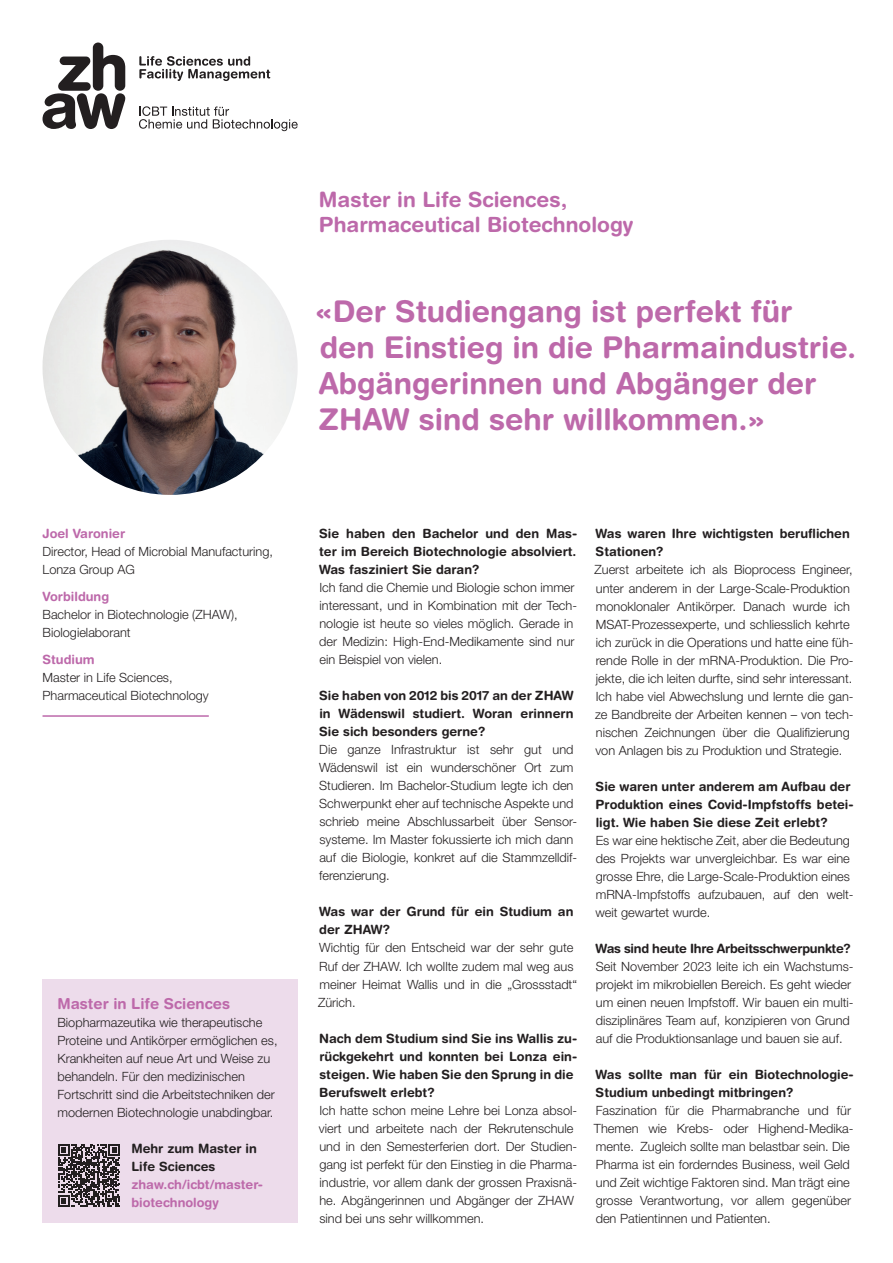
<style>
.page{position:relative;width:893px;height:1263px;background:#fff}
.page>*{position:absolute;margin:0;border:0;box-sizing:border-box;transform-origin:0 0}
.t1{font:700 30px/36px "Helvetica Rounded LT Std";color:#bd69aa}
.t2{font:700 21px/25.5px "Helvetica Rounded LT Std";color:#bd69aa}
.t3{font:700 15px "Helvetica Rounded LT Std";color:#bd69aa}
.t4{font:300 12.75px/18px "Helvetica Neue LT Pro";color:#231f20}
.t5{font:700 12.75px/18px "Helvetica Rounded LT Std";color:#231f20}
.t6{font:700 12.75px/18px "Helvetica Rounded LT Std";color:#bd69aa}
.t7{font:700 12.75px "Helvetica Rounded LT Std";letter-spacing:-.02em;color:#231f20}
</style>
<div class="page">
<svg style="left:43px;top:43px;width:82px;height:86px"></svg>
<svg style="left:139px;top:106px;width:159px;height:25px"></svg>
<svg style="left:139px;top:56px;width:131px;height:25px"></svg>
<img style="left:43px;top:240px;width:255px;height:255px;border-radius:128px">
<hr style="left:43px;top:715px;width:166px;height:2px;background:#bd69aa">
<div style="left:43px;top:978px;width:255px;height:244px;background:#eddceb"></div>
<svg style="left:58px;top:1144px;width:62px;height:62px"></svg>
<p class="t6" style="left:43px;top:525px;width:84px">Joel Varonier</p>
<p class="t4" style="left:43px;top:543px;width:232px">Director, Head of Microbial Manufacturing,<br>Lonza Group AG</p>
<p class="t6" style="left:43px;top:588px;width:68px">Vorbildung</p>
<p class="t4" style="left:43px;top:606px;width:197px">Bachelor in Biotechnologie (ZHAW),<br>Biologielaborant</p>
<p class="t6" style="left:43px;top:651px;width:54px">Studium</p>
<p class="t4" style="left:43px;top:669px;width:168px">Master in Life Sciences,<br>Pharmaceutical Biotechnology</p>
<p class="t3" style="left:57px;top:994px;width:174px">Master in Life Sciences</p>
<p class="t4" style="left:57px;top:1013px;width:222px">Biopharmazeutika wie therapeutische Proteine und Antikörper ermöglichen es, Krankheiten auf neue Art und Weise zu behandeln. Für den medizinischen Fortschritt sind die Arbeitstechniken der modernen Biotechnologie unabdingbar.</p>
<p class="t5" style="left:131px;top:1139px;width:127px">Mehr zum Master in<br>Life Sciences</p>
<p class="t6" style="left:131px;top:1175px;width:133px">zhaw.ch/icbt/master&shy;biotechnology</p>
<h2 class="t2" style="left:319px;top:186px;width:316px">Master in Life Sciences,<br>Pharmaceutical Biotechnology</h2>
<h1 class="t1" style="left:315px;top:293px;width:543px">«Der Studiengang ist perfekt für<br>den Einstieg in die Pharmaindustrie.<br>Abgängerinnen und Abgänger der<br>ZHAW sind sehr willkommen.»</h1>
<p class="t5" style="left:319px;top:525px;width:260px;text-align:justify">Sie haben den Bachelor und den Mas&shy;ter im Bereich Biotechnologie absolviert.<br>Was fasziniert Sie daran?</p>
<p class="t4" style="left:319px;top:579px;width:259px">Ich fand die Chemie und Biologie schon immer interessant, und in Kombination mit der Tech&shy;nologie ist heute so vieles möglich. Gerade in der Medizin: High-End-Medikamente sind nur ein Beispiel von vielen.</p>
<p class="t5" style="left:319px;top:687px;width:256px;text-align:justify">Sie haben von 2012 bis 2017 an der ZHAW in Wädenswil studiert. Woran erinnern Sie sich besonders gerne?</p>
<p class="t4" style="left:319px;top:741px;width:260px">Die ganze Infrastruktur ist sehr gut und Wädenswil ist ein wunderschöner Ort zum Studieren. Im Bachelor-Studium legte ich den Schwerpunkt eher auf technische Aspekte und schrieb meine Abschlussarbeit über Sensor&shy;systeme. Im Master fokussierte ich mich dann auf die Biologie, konkret auf die Stammzelldif&shy;ferenzierung.</p>
<p class="t5" style="left:319px;top:903px;width:256px">Was war der Grund für ein Studium an der ZHAW?</p>
<p class="t4" style="left:318px;top:939px;width:261px">Wichtig für den Entscheid war der sehr gute Ruf der ZHAW. Ich wollte zudem mal weg aus meiner Heimat Wallis und in die „Grossstadt“ Zürich.</p>
<p class="t5" style="left:319px;top:1029px;width:260px">Nach dem Studium sind Sie ins Wallis zu&shy;rückgekehrt und konnten bei Lonza ein&shy;steigen. Wie haben Sie den Sprung in die Berufswelt erlebt?</p>
<p class="t4" style="left:319px;top:1101px;width:260px">Ich hatte schon meine Lehre bei Lonza absol&shy;viert und arbeitete nach der Rekrutenschule und in den Semesterferien dort. Der Studien&shy;gang ist perfekt für den Einstieg in die Pharma&shy;industrie, vor allem dank der grossen Praxisnä&shy;he. Abgängerinnen und Abgänger der ZHAW sind bei uns sehr willkommen.</p>
<p class="t5" style="left:596px;top:525px;width:256px">Was waren Ihre wichtigsten beruflichen<br>Stationen?</p>
<p class="t4" style="left:594px;top:561px;width:261px">Zuerst arbeitete ich als Bioprocess Engineer, unter anderem in der Large-Scale-Produktion monoklonaler Antikörper. Danach wurde ich MSAT-Prozessexperte, und schliesslich kehrte ich zurück in die Operations und hatte eine füh&shy;rende Rolle in der mRNA-Produktion. Die Pro&shy;jekte, die ich leiten durfte, sind sehr interessant.<br>Ich habe viel Abwechslung und lernte die gan&shy;ze Bandbreite der Arbeiten kennen – von tech&shy;nischen Zeichnungen über die Qualifizierung von Anlagen bis zu Produktion und Strategie.</p>
<p class="t5" style="left:596px;top:777px;width:260px">Sie waren unter anderem am Aufbau der<br>Produktion eines Covid-Impfstoffs betei&shy;ligt. Wie haben Sie diese Zeit erlebt?</p>
<p class="t4" style="left:595px;top:831px;width:260px">Es war eine hektische Zeit, aber die Bedeutung des Projekts war unvergleichbar. Es war eine grosse Ehre, die Large-Scale-Produktion eines mRNA-Impfstoffs aufzubauen, auf den welt&shy;weit gewartet wurde.</p>
<p class="t7" style="left:596px;top:940px;width:257px">Was sind heute Ihre Arbeitsschwerpunkte?</p>
<p class="t4" style="left:596px;top:957px;width:259px">Seit November 2023 leite ich ein Wachstums&shy;projekt im mikrobiellen Bereich. Es geht wieder um einen neuen Impfstoff. Wir bauen ein multi&shy;disziplinäres Team auf, konzipieren von Grund auf die Produktionsanlage und bauen sie auf.</p>
<p class="t5" style="left:596px;top:1065px;width:260px">Was sollte man für ein Biotechnologie-<br>Studium unbedingt mitbringen?</p>
<p class="t4" style="left:594px;top:1101px;width:261px">Faszination für die Pharmabranche und für Themen wie Krebs- oder Highend-Medika&shy;mente. Zugleich sollte man belastbar sein. Die Pharma ist ein forderndes Business, weil Geld und Zeit wichtige Faktoren sind. Man trägt eine grosse Verantwortung, vor allem gegenüber den Patientinnen und Patienten.</p>
</div>
